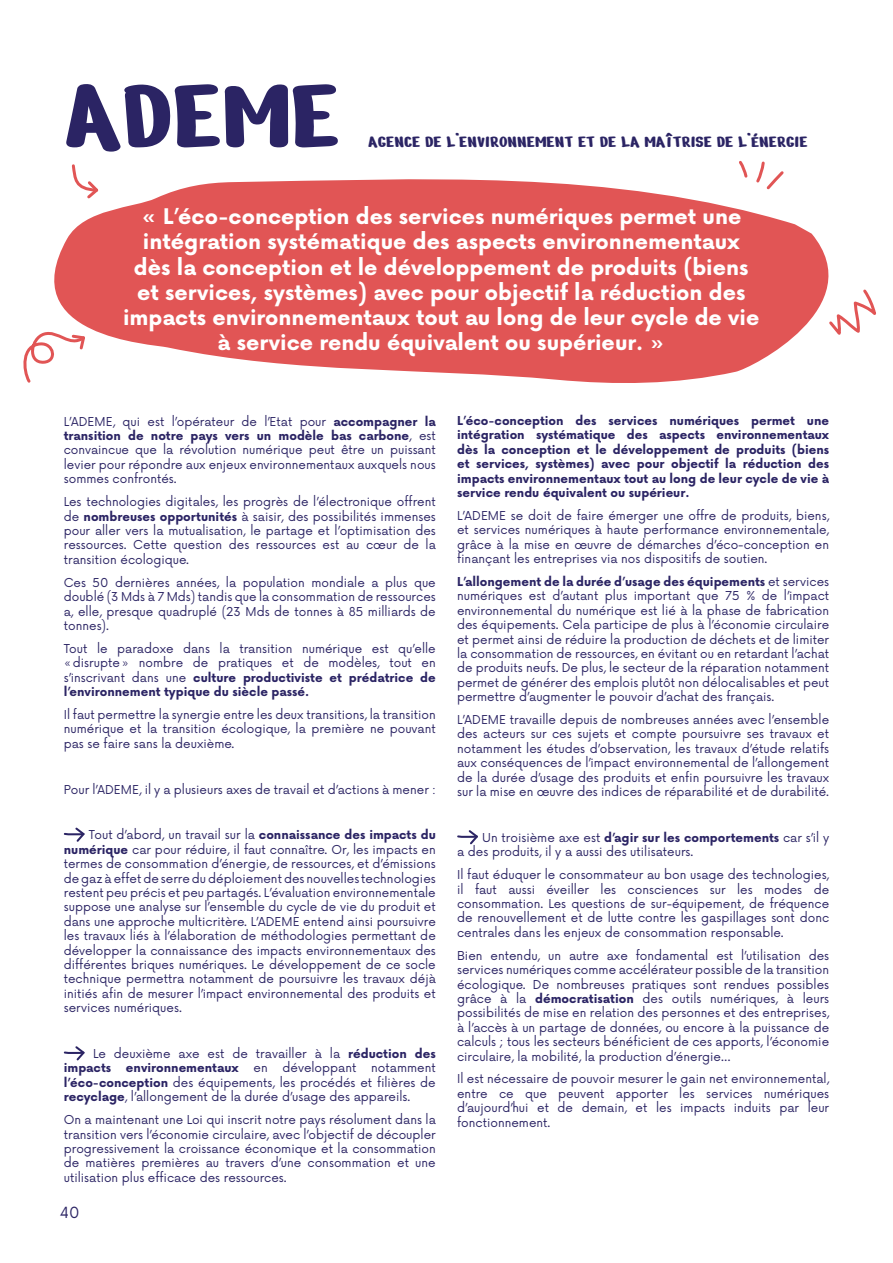
<style>
.page{position:relative;width:893px;height:1263px;background:#fff}
.page>*{position:absolute;margin:0;border:0;box-sizing:border-box;transform-origin:0 0}
.t1{font:108px "Nerko One";color:#2b2464}
.t2{font:700 21px/25.2px "Now Alt";color:#fff;text-align:center}
.t3{font:18px "Nerko One";color:#2b2464}
.t4{font:15px "Now Alt";color:#2b2464}
.t5{font:12px/14.4px "Now Alt";color:#2b2464;text-align:justify}
.t6{font:700 12px/14.4px "Now Alt";color:#2b2464;text-align:justify}
.s1{font-weight:700}
</style>
<div class="page">
<svg style="left:54px;top:179px;width:775px;height:204px;fill:#e15555"></svg>
<svg style="left:63px;top:827px;width:22px;height:15px"></svg>
<svg style="left:63px;top:1046px;width:22px;height:15px"></svg>
<svg style="left:457px;top:830px;width:21px;height:15px"></svg>
<svg style="left:736px;top:161px;width:50px;height:31px"></svg>
<svg style="left:23px;top:326px;width:65px;height:57px"></svg>
<svg style="left:70px;top:164px;width:31px;height:37px"></svg>
<svg style="left:826px;top:287px;width:50px;height:54px"></svg>
<h1 class="t1" style="left:64px;top:46px;width:278px">ADEME</h1>
<h3 class="t3" style="left:368px;top:130px;width:441px">AGENCE DE L’ENVIRONNEMENT ET DE LA MAÎTRISE DE L’ÉNERGIE</h3>
<p class="t2" style="left:123px;top:203px;width:638px">« L’éco-conception des services numériques permet une intégration systématique des aspects environnementaux dès la conception et le développement de produits (biens et services, systèmes) avec pour objectif la réduction des impacts environnementaux tout au long de leur cycle de vie à service rendu équivalent ou supérieur. »</p>
<p class="t5" style="left:64px;top:413px;width:374px">L’ADEME, qui est l’opérateur de l’Etat pour <span class="s1">accompagner la transition de notre pays vers un modèle bas carbone</span>, est convaincue que la révolution numérique peut être un puissant levier pour répondre aux enjeux environnementaux auxquels nous sommes confrontés.</p>
<p class="t5" style="left:64px;top:494px;width:374px">Les technologies digitales, les progrès de l’électronique offrent de <span class="s1">nombreuses opportunités</span> à saisir, des possibilités immenses pour aller vers la mutualisation, le partage et l’optimisation des ressources. Cette question des ressources est au cœur de la transition écologique.</p>
<p class="t5" style="left:64px;top:574px;width:374px">Ces 50 dernières années, la population mondiale a plus que doublé (3 Mds à 7 Mds) tandis que la consommation de ressources a, elle, presque quadruplé (23 Mds de tonnes à 85 milliards de tonnes).</p>
<p class="t5" style="left:64px;top:640px;width:374px">Tout le paradoxe dans la transition numérique est qu’elle «disrupte» nombre de pratiques et de modèles, tout en s’inscrivant dans une <span class="s1">culture productiviste et prédatrice de l’environnement typique du siècle passé.</span></p>
<p class="t5" style="left:64px;top:706px;width:374px">Il faut permettre la synergie entre les deux transitions, la transition numérique et la transition écologique, la première ne pouvant pas se faire sans la deuxième.</p>
<p class="t5" style="left:64px;top:781px;width:374px">Pour l’ADEME, il y a plusieurs axes de travail et d’actions à mener :</p>
<p class="t5" style="left:64px;top:827px;width:374px;text-indent:25px">Tout d’abord, un travail sur la <span class="s1">connaissance des impacts du numérique</span> car pour réduire, il faut connaître. Or, les impacts en termes de consommation d’énergie, de ressources, et d’émissions de gaz à effet de serre du déploiement des nouvelles technologies restent peu précis et peu partagés. L’évaluation environnementale suppose une analyse sur l’ensemble du cycle de vie du produit et dans une approche multicritère. L’ADEME entend ainsi poursuivre les travaux liés à l’élaboration de méthodologies permettant de développer la connaissance des impacts environnementaux des différentes briques numériques. Le développement de ce socle technique permettra notamment de poursuivre les travaux déjà initiés afin de mesurer l’impact environnemental des produits et services numériques.</p>
<p class="t5" style="left:64px;top:1045px;width:374px;text-indent:29px">Le deuxième axe est de travailler à la <span class="s1">réduction des impacts environnementaux</span> en développant notamment <span class="s1">l’éco-conception</span> des équipements, les procédés et filières de <span class="s1">recyclage</span>, l’allongement de la durée d’usage des appareils.</p>
<p class="t5" style="left:64px;top:1112px;width:374px">On a maintenant une Loi qui inscrit notre pays résolument dans la transition vers l’économie circulaire, avec l’objectif de découpler progressivement la croissance économique et la consommation de matières premières au travers d’une consommation et une utilisation plus efficace des ressources.</p>
<p class="t4" style="left:60px;top:1200px;width:21px">40</p>
<p class="t6" style="left:457px;top:413px;width:374px">L’éco-conception des services numériques permet une intégration systématique des aspects environnementaux dès la conception et le développement de produits (biens et services, systèmes) avec pour objectif la réduction des impacts environnementaux tout au long de leur cycle de vie à service rendu équivalent ou supérieur.</p>
<p class="t5" style="left:457px;top:507px;width:374px">L’ADEME se doit de faire émerger une offre de produits, biens, et services numériques à haute performance environnementale, grâce à la mise en œuvre de démarches d’éco-conception en finançant les entreprises via nos dispositifs de soutien.</p>
<p class="t5" style="left:457px;top:573px;width:374px"><span class="s1">L’allongement de la durée d’usage des équipements</span> et services numériques est d’autant plus important que 75 % de l’impact environnemental du numérique est lié à la phase de fabrication des équipements. Cela participe de plus à l’économie circulaire et permet ainsi de réduire la production de déchets et de limiter la consommation de ressources, en évitant ou en retardant l’achat de produits neufs. De plus, le secteur de la réparation notamment permet de générer des emplois plutôt non délocalisables et peut permettre d’augmenter le pouvoir d’achat des français.</p>
<p class="t5" style="left:457px;top:712px;width:374px">L’ADEME travaille depuis de nombreuses années avec l’ensemble des acteurs sur ces sujets et compte poursuivre ses travaux et notamment les études d’observation, les travaux d’étude relatifs aux conséquences de l’impact environnemental de l’allongement de la durée d’usage des produits et enfin poursuivre les travaux sur la mise en œuvre des indices de réparabilité et de durabilité.</p>
<p class="t5" style="left:457px;top:829px;width:374px;text-indent:25px">Un troisième axe est <span class="s1">d’agir sur les comportements</span> car s’il y a des produits, il y a aussi des utilisateurs.</p>
<p class="t5" style="left:457px;top:867px;width:374px">Il faut éduquer le consommateur au bon usage des technologies, il faut aussi éveiller les consciences sur les modes de consommation. Les questions de sur-équipement, de fréquence de renouvellement et de lutte contre les gaspillages sont donc centrales dans les enjeux de consommation responsable.</p>
<p class="t5" style="left:457px;top:947px;width:374px">Bien entendu, un autre axe fondamental est l’utilisation des services numériques comme accélérateur possible de la transition écologique. De nombreuses pratiques sont rendues possibles grâce à la <span class="s1">démocratisation</span> des outils numériques, à leurs possibilités de mise en relation des personnes et des entreprises, à l’accès à un partage de données, ou encore à la puissance de calculs ; tous les secteurs bénéficient de ces apports, l’économie circulaire, la mobilité, la production d’énergie…</p>
<p class="t5" style="left:457px;top:1071px;width:374px">Il est nécessaire de pouvoir mesurer le gain net environnemental, entre ce que peuvent apporter les services numériques d’aujourd’hui et de demain, et les impacts induits par leur fonctionnement.</p>
</div>
